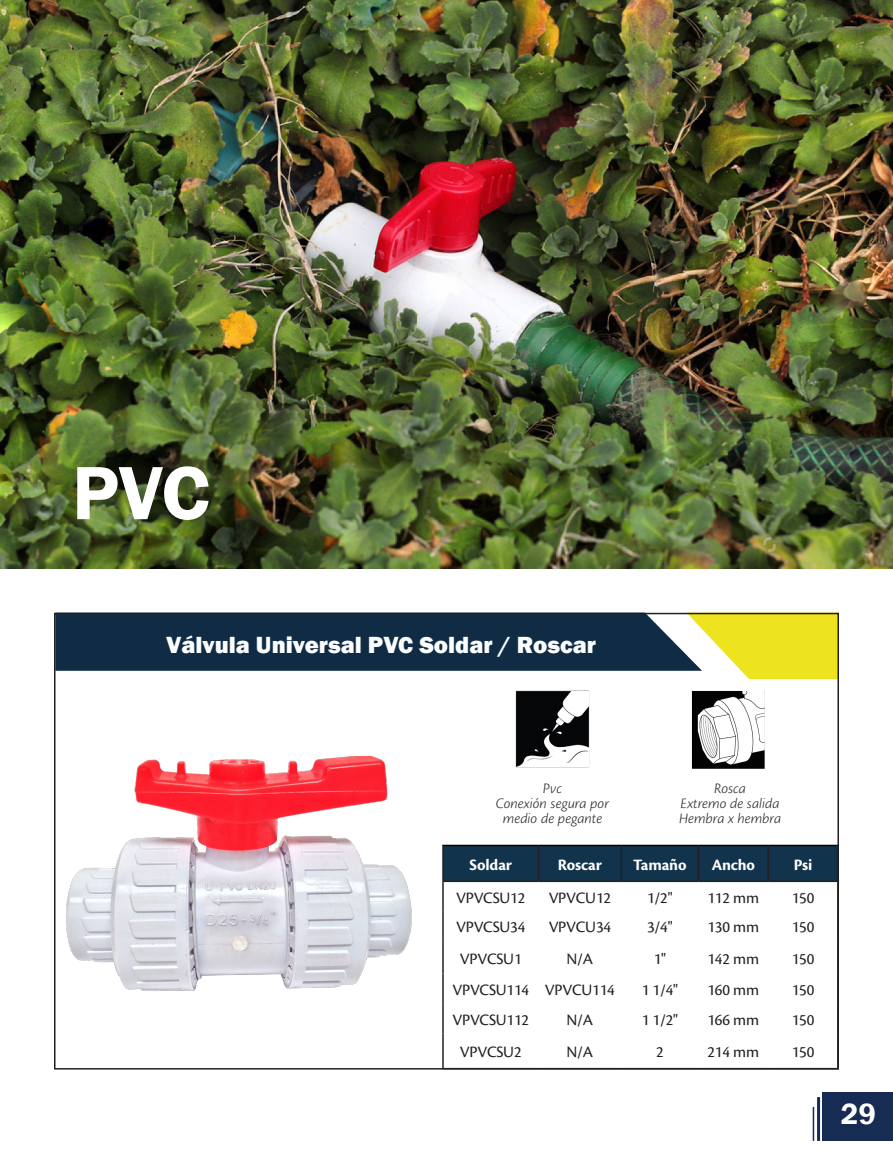
<style>
.page{position:relative;width:893px;height:1149px;background:#fff}
.page>*{position:absolute;margin:0;border:0;box-sizing:border-box;transform-origin:0 0}
.Titulos{font:600 78px "Franklin Gothic";color:#fff}
.t1{font:600 30px "Franklin Gothic";color:#fff}
.t2{font:800 24px "Franklin Gothic";color:#fbfdfe}
.tablas{font:16.5px "Cronos Pro";letter-spacing:-.01em;color:#231f20}
.tablas-2{font:700 16.5px "Cronos Pro";letter-spacing:-.005em;color:#fff}
.t3{font:15px/15px "Cronos Pro Lt Capt It";letter-spacing:-.005em;color:#231f20}
</style>
<div class="page">
<img style="left:0;top:0;width:893px;height:568px">
<img style="left:66px;top:756px;width:346px;height:235px">
<div style="left:444px;top:846px;width:392px;height:34px;background:#11344c"></div>
<hr style="left:442px;top:844px;width:97px;height:2px;background:#000">
<hr style="left:539px;top:844px;width:82px;height:2px;background:#000">
<hr style="left:621px;top:844px;width:77px;height:2px;background:#000">
<hr style="left:698px;top:844px;width:70px;height:2px;background:#000">
<hr style="left:768px;top:844px;width:71px;height:2px;background:#000">
<hr style="left:538px;top:846px;width:1px;height:34px;background:#231f20">
<hr style="left:620px;top:846px;width:2px;height:34px;background:#231f20">
<hr style="left:698px;top:846px;width:1px;height:34px;background:#231f20">
<hr style="left:442px;top:880px;width:97px;height:1px;background:#231f20">
<hr style="left:539px;top:880px;width:82px;height:1px;background:#231f20">
<hr style="left:621px;top:880px;width:77px;height:1px;background:#231f20">
<hr style="left:698px;top:880px;width:70px;height:1px;background:#231f20">
<hr style="left:768px;top:880px;width:71px;height:1px;background:#231f20">
<hr style="left:442px;top:846px;width:2px;height:34px;background:#231f20">
<hr style="left:767px;top:846px;width:2px;height:34px;background:#231f20">
<hr style="left:442px;top:881px;width:2px;height:29px;background:#231f20">
<hr style="left:442px;top:910px;width:2px;height:30px;background:#231f20">
<hr style="left:442px;top:940px;width:2px;height:33px;background:#231f20">
<hr style="left:442px;top:973px;width:2px;height:30px;background:#231f20">
<hr style="left:442px;top:1003px;width:2px;height:29px;background:#231f20">
<hr style="left:442px;top:1032px;width:2px;height:35px;background:#231f20">
<img style="left:57px;top:615px;width:779px;height:63px">
<div style="left:54px;top:612px;width:785px;height:457px;border:2px solid #231f20"></div>
<img style="left:691px;top:691px;width:74px;height:78px">
<img style="left:515px;top:690px;width:75px;height:78px">
<div style="left:823px;top:1091px;width:70px;height:49px;background:#172c53"></div>
<hr style="left:817px;top:1096px;width:3px;height:44px;background:#172c53">
<hr style="left:813px;top:1106px;width:1px;height:34px;background:#172c53">
<p class="Titulos" style="left:72px;top:445px;width:140px">PVC</p>
<p class="t2" style="left:166px;top:629px;width:431px">Válvula Universal PVC Soldar / Roscar</p>
<p class="t3" style="left:543px;top:780px;width:21px">Pvc</p>
<p class="t3" style="left:496px;top:795px;width:115px;text-align:center">Conexión segura por medio de pegante</p>
<p class="t3" style="left:714px;top:780px;width:33px">Rosca</p>
<p class="t3" style="left:679px;top:795px;width:104px">Extremo de salida<br>Hembra x hembra</p>
<p class="tablas-2" style="left:469px;top:855px;width:44px">Soldar</p>
<p class="tablas-2" style="left:558px;top:855px;width:46px">Roscar</p>
<p class="tablas-2" style="left:633px;top:855px;width:55px">Tamaño</p>
<p class="tablas-2" style="left:712px;top:855px;width:45px">Ancho</p>
<p class="tablas-2" style="left:794px;top:855px;width:20px">Psi</p>
<p class="tablas" style="left:456px;top:887px;width:71px">VPVCSU12</p>
<p class="tablas" style="left:549px;top:887px;width:64px">VPVCU12</p>
<p class="tablas" style="left:647px;top:887px;width:27px">1/2"</p>
<p class="tablas" style="left:707px;top:887px;width:53px">112 mm</p>
<p class="tablas" style="left:792px;top:887px;width:24px">150</p>
<p class="tablas" style="left:456px;top:917px;width:71px">VPVCSU34</p>
<p class="tablas" style="left:549px;top:917px;width:64px">VPVCU34</p>
<p class="tablas" style="left:647px;top:917px;width:27px">3/4"</p>
<p class="tablas" style="left:707px;top:917px;width:53px">130 mm</p>
<p class="tablas" style="left:792px;top:917px;width:24px">150</p>
<p class="tablas" style="left:460px;top:948px;width:63px">VPVCSU1</p>
<p class="tablas" style="left:566px;top:948px;width:28px">N/A</p>
<p class="tablas" style="left:654px;top:948px;width:14px">1"</p>
<p class="tablas" style="left:707px;top:948px;width:53px">142 mm</p>
<p class="tablas" style="left:792px;top:948px;width:24px">150</p>
<p class="tablas" style="left:452px;top:980px;width:78px">VPVCSU114</p>
<p class="tablas" style="left:545px;top:980px;width:71px">VPVCU114</p>
<p class="tablas" style="left:642px;top:980px;width:38px">1 1/4"</p>
<p class="tablas" style="left:707px;top:980px;width:53px">160 mm</p>
<p class="tablas" style="left:792px;top:980px;width:24px">150</p>
<p class="tablas" style="left:452px;top:1010px;width:78px">VPVCSU112</p>
<p class="tablas" style="left:566px;top:1010px;width:28px">N/A</p>
<p class="tablas" style="left:642px;top:1010px;width:38px">1 1/2"</p>
<p class="tablas" style="left:707px;top:1010px;width:53px">166 mm</p>
<p class="tablas" style="left:792px;top:1010px;width:24px">150</p>
<p class="tablas" style="left:460px;top:1042px;width:63px">VPVCSU2</p>
<p class="tablas" style="left:566px;top:1042px;width:28px">N/A</p>
<p class="tablas" style="left:656px;top:1042px;width:9px">2</p>
<p class="tablas" style="left:707px;top:1042px;width:53px">214 mm</p>
<p class="tablas" style="left:792px;top:1042px;width:24px">150</p>
<p class="t1" style="left:841px;top:1094px;width:37px">29</p>
</div>
